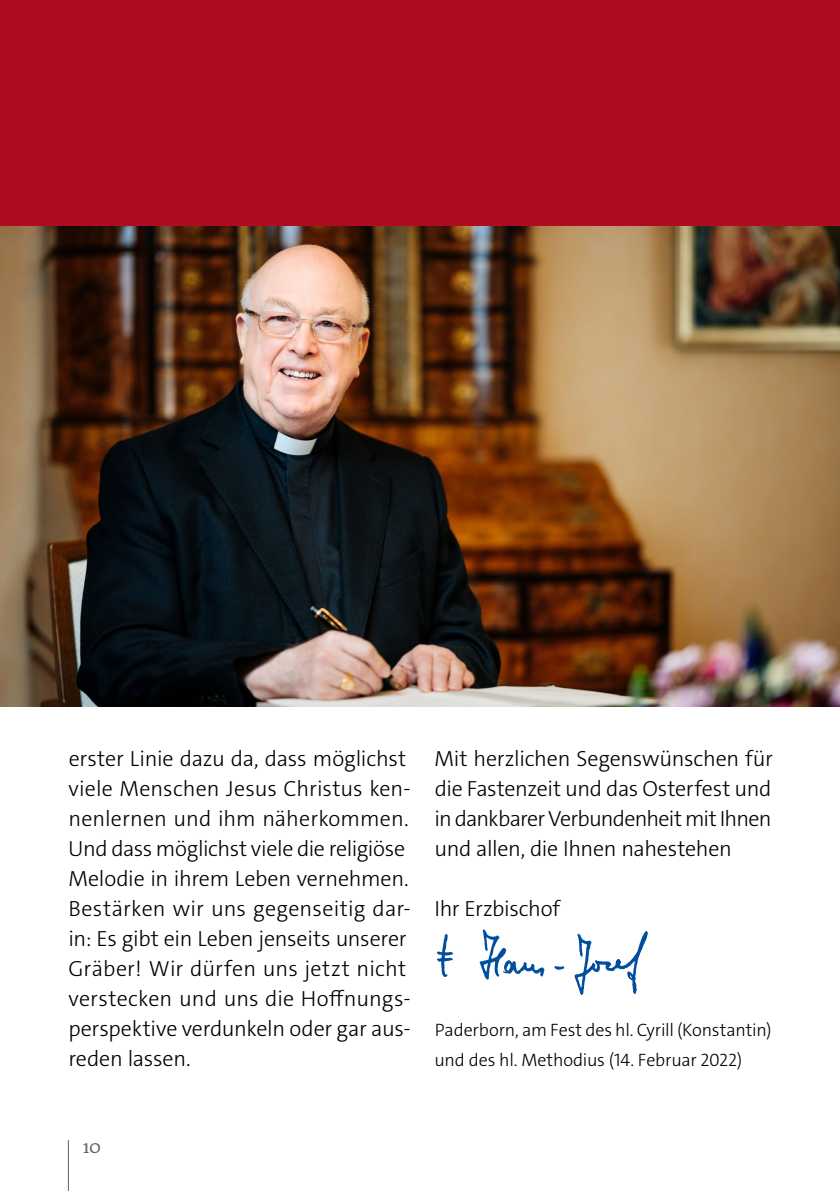
<style>
.page{position:relative;width:840px;height:1191px;background:#fff}
.page>*{position:absolute;margin:0;border:0;box-sizing:border-box;transform-origin:0 0}
.t1{font:300 22px/30px "The Sans C4 s";letter-spacing:-.005em;color:#000}
.t2{font:300 18px/30px "The Sans C4 s";letter-spacing:-.005em;color:#000}
.t3{font:18px "The Antiqua B5";color:#636362}
</style>
<div class="page">
<hr style="left:839px;top:227px;width:1px;height:964px;background:#f3f3f3">
<div style="left:0;top:0;width:839px;height:227px;background:#ae0c21"></div>
<hr style="left:68px;top:1140px;width:1px;height:51px;background:#636362">
<img style="left:436px;top:929px;width:212px;height:66px">
<img style="left:0;top:227px;width:839px;height:479px">
<p class="t1" style="left:68px;top:744px;width:344px">erster Linie dazu da, dass möglichst viele Menschen Jesus Christus ken&shy;nenlernen und ihm näherkommen.<br>Und dass möglichst viele die religiöse Melodie in ihrem Leben vernehmen.<br>Bestärken wir uns gegenseitig dar&shy;in: Es gibt ein Leben jenseits unserer Gräber! Wir dürfen uns jetzt nicht verstecken und uns die Hoffnungs&shy;perspektive verdunkeln oder gar aus&shy;reden lassen.</p>
<p class="t1" style="left:434px;top:744px;width:339px;text-align:justify">Mit herzlichen Segenswünschen für die Fastenzeit und das Osterfest und in dankbarer Verbundenheit mit Ihnen und allen, die Ihnen nahestehen</p>
<p class="t1" style="left:434px;top:894px;width:127px">Ihr Erzbischof</p>
<p class="t2" style="left:434px;top:1015px;width:338px">Paderborn, am Fest des hl. Cyrill (Konstantin) und des hl. Methodius (14. Februar 2022)</p>
<p class="t3" style="left:83px;top:1137px;width:20px">10</p>
</div>
